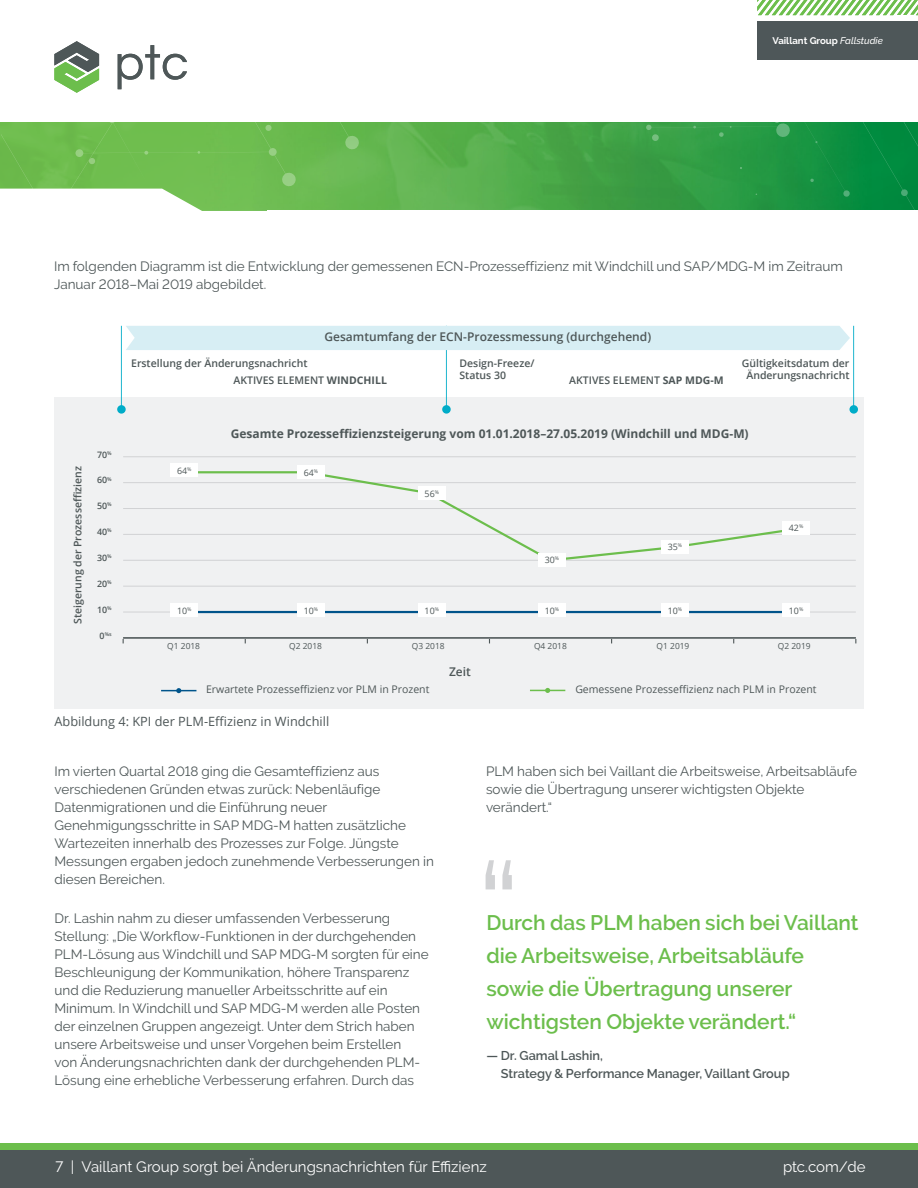
<style>
.page{position:relative;width:918px;height:1188px;background:#fff}
.page>*{position:absolute;margin:0;border:0;box-sizing:border-box;transform-origin:0 0}
.t1{font:600 21px/33px "PTC Raleway";color:#6cbe4c}
.t2{font:15px "PTC Raleway";color:#fff}
.t3{font:13.5px/18px "PTC Raleway";color:#4e5758}
.t4{font:600 12.75px/18px "PTC Raleway";color:#4e5758}
.t5{font:12.75px "Open Sans";color:#4e5758}
.t6{font:700 12px "Open Sans";color:#4e5758}
.t7{font:600 12px "Open Sans";color:#4e5758}
.t8{font:600 10.5px/12.6px "Open Sans";color:#4e5758}
.t9{font:10.5px "Open Sans";color:#4e5758}
.t10{font:700 9.6px "PTC Raleway";color:#fff}
.t11{font:italic 500 9.6px "PTC Raleway";color:#fff}
.t12{font:8.85px "Open Sans";color:#4e5758}
.t13{font:600 8.85px "Open Sans";color:#4e5758}
.t14{font:8.4px "Open Sans";color:#4e5758}
.t15{font:600 5.25px "Open Sans";color:#4e5758}
.t16{font:5.25px "Open Sans";color:#4e5758}
.s1{font-weight:500;font-style:italic}
.s2{font-weight:700}
.s3{font-size:8.85px}
</style>
<div class="page">
<img style="left:297px;top:122px;width:349px;height:88px">
<svg style="left:646px;top:122px;width:272px;height:88px"></svg>
<svg style="left:319px;top:122px;width:41px;height:28px"></svg>
<svg style="left:0;top:41px;width:297px;height:170px"></svg>
<div style="left:757px;top:21px;width:161px;height:39px;background:#4e5759"></div>
<svg style="left:757px;top:0;width:161px;height:15px"></svg>
<div style="left:0;top:1149px;width:918px;height:39px;background:#4e5758"></div>
<div style="left:0;top:1143px;width:918px;height:6px;background:#6cbe4c"></div>
<svg style="left:486px;top:860px;width:26px;height:29px"></svg>
<div style="left:54px;top:397px;width:810px;height:311px;background:#f0f1f2"></div>
<hr style="left:123px;top:637px;width:733px;height:1px;background:#4e5758">
<hr style="left:123px;top:612px;width:733px;height:1px;background:#d1d2d4">
<hr style="left:123px;top:586px;width:733px;height:1px;background:#d1d2d4">
<hr style="left:123px;top:560px;width:733px;height:1px;background:#d1d2d4">
<hr style="left:123px;top:534px;width:733px;height:1px;background:#d1d2d4">
<hr style="left:123px;top:508px;width:733px;height:1px;background:#d1d2d4">
<hr style="left:123px;top:482px;width:733px;height:1px;background:#d1d2d4">
<hr style="left:123px;top:456px;width:733px;height:1px;background:#d1d2d4">
<hr style="left:184px;top:611px;width:122px;height:2px;background:#00548b">
<hr style="left:306px;top:611px;width:122px;height:2px;background:#00548b">
<hr style="left:428px;top:611px;width:123px;height:2px;background:#00548b">
<hr style="left:551px;top:611px;width:122px;height:2px;background:#00548b">
<hr style="left:673px;top:611px;width:122px;height:2px;background:#00548b">
<hr style="left:184px;top:471px;width:122px;height:2px;background:#6cbe4c">
<svg style="left:324px;top:470px;width:459px;height:90px"></svg>
<div style="left:171px;top:604px;width:27px;height:13px;background:#fff"></div>
<div style="left:297px;top:604px;width:27px;height:13px;background:#fff"></div>
<div style="left:418px;top:604px;width:27px;height:13px;background:#fff"></div>
<div style="left:538px;top:604px;width:28px;height:13px;background:#fff"></div>
<div style="left:661px;top:604px;width:28px;height:13px;background:#fff"></div>
<div style="left:783px;top:604px;width:27px;height:13px;background:#fff"></div>
<div style="left:783px;top:521px;width:27px;height:14px;background:#fff"></div>
<div style="left:661px;top:540px;width:28px;height:14px;background:#fff"></div>
<div style="left:538px;top:553px;width:28px;height:14px;background:#fff"></div>
<div style="left:418px;top:487px;width:27px;height:13px;background:#fff"></div>
<div style="left:297px;top:466px;width:27px;height:13px;background:#fff"></div>
<div style="left:171px;top:464px;width:27px;height:13px;background:#fff"></div>
<hr style="left:161px;top:690px;width:35px;height:1px;background:#00548b">
<svg style="left:176px;top:688px;width:5px;height:5px"></svg>
<hr style="left:530px;top:690px;width:35px;height:1px;background:#6cbe4c">
<svg style="left:545px;top:688px;width:5px;height:5px"></svg>
<div style="left:117px;top:405px;width:9px;height:9px;background:#00acc8;border-radius:4px"></div>
<div style="left:849px;top:405px;width:9px;height:9px;background:#00acc8;border-radius:4px"></div>
<div style="left:442px;top:405px;width:9px;height:9px;background:#00acc8;border-radius:4px"></div>
<div style="left:126px;top:326px;width:724px;height:24px;background:#d7eef4"></div>
<p class="t10" style="left:772px;top:35px;width:102px">Vaillant Group<span class="s1">Fallstudie</span></p>
<p class="t10" style="left:772px;top:35px;width:57px">C nnondale</p>
<p class="t11" style="left:840px;top:35px;width:44px">Fallstudie</p>
<p class="t3" style="left:54px;top:257px;width:791px">Im folgenden Diagramm ist die Entwicklung der gemessenen ECN-Prozesseffizienz mit Windchill und SAP/MDG-M im Zeitraum<br>Januar 2018–Mai 2019 abgebildet.</p>
<p class="t7" style="left:325px;top:329px;width:328px">Gesamtumfang der ECN-Prozessmessung (durchgehend)</p>
<p class="t8" style="left:233px;top:373px;width:155px">AKTIVES ELEMENT <span class="s2">WINDCHILL</span></p>
<p class="t8" style="left:569px;top:373px;width:156px">AKTIVES ELEMENT <span class="s2">SAP MDG-M</span></p>
<p class="t8" style="left:131px;top:357px;width:178px">Erstellung der Änderungsnachricht</p>
<p class="t8" style="left:459px;top:357px;width:77px">Design-Freeze/<br>Status 30</p>
<p class="t8" style="left:742px;top:357px;width:109px;text-align:center">Gültigkeitsdatum der<br>Änderungsnachricht</p>
<p class="t8" style="left:71px;top:624px;width:160px;rotate:-90deg">Steigerung der Prozesseffizienz</p>
<p class="t13" style="left:97px;top:448px;width:16px">70<sup>%</sup></p>
<p class="t13" style="left:97px;top:474px;width:16px">60<sup>%</sup></p>
<p class="t13" style="left:97px;top:500px;width:16px">50<sup>%</sup></p>
<p class="t13" style="left:97px;top:526px;width:16px">40<sup>%</sup></p>
<p class="t13" style="left:97px;top:552px;width:16px">30<sup>%</sup></p>
<p class="t13" style="left:97px;top:578px;width:16px">20<sup>%</sup></p>
<p class="t13" style="left:97px;top:604px;width:16px">10<sup>%</sup></p>
<p class="t15" style="left:100px;top:630px;width:14px"><span class="s3">0</span>%s</p>
<p class="t6" style="left:231px;top:425px;width:519px">Gesamte Prozesseffizienzsteigerung vom 01.01.2018–27.05.2019 (Windchill und MDG-M)</p>
<p class="t12" style="left:177px;top:464px;width:16px">64<sup>%</sup></p>
<p class="t16" style="left:314px;top:467px;width:6px">%</p>
<p class="t12" style="left:304px;top:466px;width:12px">64</p>
<p class="t12" style="left:425px;top:487px;width:16px">56<sup>%</sup></p>
<p class="t12" style="left:545px;top:554px;width:16px">30<sup>%</sup></p>
<p class="t12" style="left:668px;top:541px;width:16px">35<sup>%</sup></p>
<p class="t12" style="left:789px;top:522px;width:16px">42<sup>%</sup></p>
<p class="t12" style="left:177px;top:604px;width:16px">10<sup>%</sup></p>
<p class="t12" style="left:304px;top:604px;width:16px">10<sup>%</sup></p>
<p class="t12" style="left:425px;top:604px;width:16px">10<sup>%</sup></p>
<p class="t12" style="left:545px;top:604px;width:16px">10<sup>%</sup></p>
<p class="t12" style="left:668px;top:604px;width:16px">10<sup>%</sup></p>
<p class="t12" style="left:789px;top:604px;width:16px">10<sup>%</sup></p>
<p class="t14" style="left:167px;top:640px;width:34px">Q1 2018</p>
<p class="t14" style="left:289px;top:640px;width:34px">Q2 2018</p>
<p class="t14" style="left:412px;top:640px;width:34px">Q3 2018</p>
<p class="t14" style="left:534px;top:640px;width:34px">Q4 2018</p>
<p class="t14" style="left:657px;top:640px;width:34px">Q1 2019</p>
<p class="t14" style="left:778px;top:640px;width:34px">Q2 2019</p>
<p class="t7" style="left:449px;top:664px;width:23px">Zeit</p>
<p class="t9" style="left:206px;top:682px;width:225px">Erwartete Prozesseffizienz vor PLM in Prozent</p>
<p class="t9" style="left:575px;top:682px;width:243px">Gemessene Prozesseffizienz nach PLM in Prozent</p>
<p class="t5" style="left:54px;top:713px;width:276px">Abbildung 4: KPI der PLM-Effizienz in Windchill</p>
<p class="t3" style="left:54px;top:763px;width:381px">Im vierten Quartal 2018 ging die Gesamteffizienz aus verschiedenen Gründen etwas zurück: Nebenläufige Datenmigrationen und die Einführung neuer Genehmigungsschritte in SAP MDG-M hatten zusätzliche Wartezeiten innerhalb des Prozesses zur Folge. Jüngste Messungen ergaben jedoch zunehmende Verbesserungen in diesen Bereichen.</p>
<p class="t3" style="left:54px;top:909px;width:376px">Dr. Lashin nahm zu dieser umfassenden Verbesserung Stellung: „Die Workflow-Funktionen in der durchgehenden PLM-Lösung aus Windchill und SAP MDG-M sorgten für eine Beschleunigung der Kommunikation, höhere Transparenz und die Reduzierung manueller Arbeitsschritte auf ein Minimum. In Windchill und SAP MDG-M werden alle Posten der einzelnen Gruppen angezeigt. Unter dem Strich haben unsere Arbeitsweise und unser Vorgehen beim Erstellen<br>von Änderungsnachrichten dank der durchgehenden PLM-Lösung eine erhebliche Verbesserung erfahren. Durch das</p>
<p class="t3" style="left:486px;top:763px;width:372px">PLM haben sich bei Vaillant die Arbeitsweise, Arbeitsabläufe sowie die Übertragung unserer wichtigsten Objekte verändert.“</p>
<h1 class="t1" style="left:486px;top:906px;width:374px">Durch das PLM haben sich bei Vaillant die Arbeitsweise, Arbeitsabläufe sowie die Übertragung unserer wichtigsten Objekte verändert.“</h1>
<p class="t4" style="left:501px;top:1047px;width:290px;text-indent:-14px">— Dr. Gamal Lashin,<br>Strategy &amp; Performance Manager, Vaillant Group</p>
<p class="t2" style="left:56px;top:1158px;width:433px">7 | Vaillant Group sorgt bei Änderungsnachrichten für Effizienz</p>
<p class="t2" style="left:783px;top:1158px;width:84px">ptc.com/de</p>
</div>
